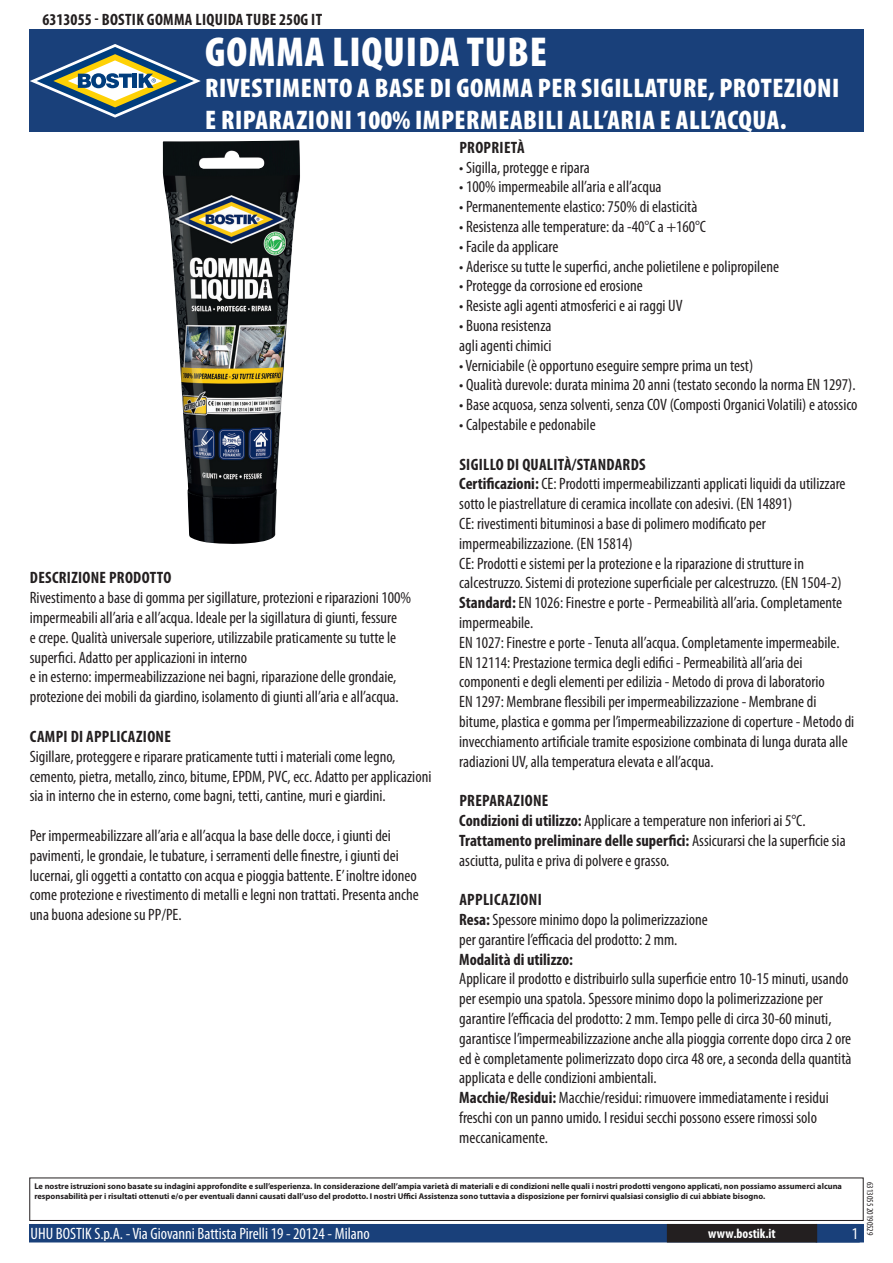
<style>
.page{position:relative;width:893px;height:1263px;background:#fff}
.page>*{position:absolute;margin:0;border:0;box-sizing:border-box;transform-origin:0 0}
.t1{font:900 condensed 42px "Myriad Pro";letter-spacing:.02em;color:#fff}
.t2{font:900 condensed 27px/32.4px "Myriad Pro";letter-spacing:.02em;color:#fff}
.t3{font:condensed 16.5px/19.8px "Myriad Pro";color:#231f20}
.t4{font:700 condensed 16.5px "Myriad Pro";letter-spacing:.02em;color:#231f20}
.t5{font:condensed 16.5px "Myriad Pro";color:#fff}
.t6{font:700 condensed 13.5px "Myriad Pro";color:#fff}
.t7{font:condensed 9px "Myriad Pro";color:#231f20}
.t8{font:700 8.4px/10.1px "Myriad Pro";color:#231f20}
.s1{font-weight:700}
</style>
<div class="page">
<div style="left:30px;top:1225px;width:833px;height:17px;background:#19407a"></div>
<div style="left:29px;top:1224px;width:835px;height:18px;border:2px solid #19407a"></div>
<div style="left:816px;top:1224px;width:44px;height:18px;border:2px solid #19407a"></div>
<div style="left:668px;top:1225px;width:148px;height:17px;background:#231f20"></div>
<div style="left:667px;top:1224px;width:150px;height:18px;border:2px solid #231f20"></div>
<div style="left:29px;top:1177px;width:835px;height:44px;border:1px solid #231f20"></div>
<div style="left:30px;top:30px;width:834px;height:102px;background:#19407a"></div>
<svg style="left:30px;top:44px;width:171px;height:74px"></svg>
<img style="left:163px;top:140px;width:137px;height:404px">
<p class="t4" style="left:43px;top:9px;width:275px">6313055 - Bostik Gomma Liquida Tube 250g IT</p>
<h1 class="t1" style="left:205px;top:25px;width:343px">GOMMA LIQUIDA TUBE</h1>
<h2 class="t2" style="left:205px;top:71px;width:636px">RIVESTIMENTO A BASE DI GOMMA PER SIGILLATURE, PROTEZIONI<br>E RIPARAZIONI 100% IMPERMEABILI ALL’ARIA E ALL’ACQUA.</h2>
<p class="t4" style="left:30px;top:568px;width:143px">Descrizione prodotto</p>
<p class="t3" style="left:30px;top:588px;width:383px">Rivestimento a base di gomma per sigillature, protezioni e riparazioni 100% impermeabili all’aria e all’acqua. Ideale per la sigillatura di giunti, fessure<br>e crepe. Qualità universale superiore, utilizzabile praticamente su tutte le superfici. Adatto per applicazioni in interno<br>e in esterno: impermeabilizzazione nei bagni, riparazione delle grondaie, protezione dei mobili da giardino, isolamento di giunti all’aria e all’acqua.</p>
<p class="t4" style="left:30px;top:726px;width:143px">Campi di applicazione</p>
<p class="t3" style="left:30px;top:746px;width:403px">Sigillare, proteggere e riparare praticamente tutti i materiali come legno, cemento, pietra, metallo, zinco, bitume, EPDM, PVC, ecc. Adatto per applicazioni sia in interno che in esterno, come bagni, tetti, cantine, muri e giardini.</p>
<p class="t3" style="left:30px;top:825px;width:391px">Per impermeabilizzare all’aria e all’acqua la base delle docce, i giunti dei pavimenti, le grondaie, le tubature, i serramenti delle finestre, i giunti dei lucernai, gli oggetti a contatto con acqua e pioggia battente. E’ inoltre idoneo come protezione e rivestimento di metalli e legni non trattati. Presenta anche una buona adesione su PP/PE.</p>
<p class="t4" style="left:459px;top:137px;width:67px">Proprietà</p>
<p class="t3" style="left:459px;top:157px;width:132px">• Sigilla, protegge e ripara</p>
<p class="t3" style="left:459px;top:177px;width:204px">• 100% impermeabile all’aria e all’acqua</p>
<p class="t3" style="left:459px;top:197px;width:240px">• Permanentemente elastico: 750% di elasticità</p>
<p class="t3" style="left:459px;top:216px;width:248px">• Resistenza alle temperature: da -40°C a +160°C</p>
<p class="t3" style="left:459px;top:236px;width:101px">• Facile da applicare</p>
<p class="t3" style="left:459px;top:256px;width:321px">• Aderisce su tutte le superfici, anche polietilene e polipropilene</p>
<p class="t3" style="left:459px;top:276px;width:185px">• Protegge da corrosione ed erosione</p>
<p class="t3" style="left:459px;top:296px;width:225px">• Resiste agli agenti atmosferici e ai raggi UV</p>
<p class="t3" style="left:459px;top:315px;width:94px">• Buona resistenza agli agenti chimici</p>
<p class="t3" style="left:459px;top:355px;width:295px">• Verniciabile (è opportuno eseguire sempre prima un test)</p>
<p class="t3" style="left:459px;top:375px;width:398px">• Qualità durevole: durata minima 20 anni (testato secondo la norma EN 1297).</p>
<p class="t3" style="left:459px;top:395px;width:400px">• Base acquosa, senza solventi, senza COV (Composti Organici Volatili) e atossico</p>
<p class="t3" style="left:459px;top:414px;width:138px">• Calpestabile e pedonabile</p>
<p class="t3" style="left:459px;top:454px;width:397px"><span class="s1">Sigillo di qualità/Standards<br>Certificazioni:</span> CE: Prodotti impermeabilizzanti applicati liquidi da utilizzare sotto le piastrellature di ceramica incollate con adesivi. (EN 14891)<br>CE: rivestimenti bituminosi a base di polimero modificato per impermeabilizzazione. (EN 15814)<br>CE: Prodotti e sistemi per la protezione e la riparazione di strutture in calcestruzzo. Sistemi di protezione superficiale per calcestruzzo. (EN 1504-2)<br><span class="s1">Standard:</span> EN 1026: Finestre e porte - Permeabilità all’aria. Completamente impermeabile.<br>EN 1027: Finestre e porte - Tenuta all’acqua. Completamente impermeabile.<br>EN 12114: Prestazione termica degli edifici - Permeabilità all’aria dei componenti e degli elementi per edilizia - Metodo di prova di laboratorio<br>EN 1297: Membrane flessibili per impermeabilizzazione - Membrane di bitume, plastica e gomma per l’impermeabilizzazione di coperture - Metodo di invecchiamento artificiale tramite esposizione combinata di lunga durata alle radiazioni UV, alla temperatura elevata e all’acqua.</p>
<p class="t3" style="left:459px;top:791px;width:388px"><span class="s1">Preparazione<br>Condizioni di utilizzo:</span> Applicare a temperature non inferiori ai 5°C.<br><span class="s1">Trattamento preliminare delle superfici:</span> Assicurarsi che la superficie sia asciutta, pulita e priva di polvere e grasso.</p>
<p class="t4" style="left:459px;top:889px;width:9px">Appl</p>
<p class="t3" style="left:459px;top:890px;width:250px;text-indent:30px"><span class="s1">icazioni<br>Resa:</span> Spessore minimo dopo la polimerizzazione per garantire l’efficacia del prodotto: 2 mm.</p>
<p class="t4" style="left:459px;top:949px;width:115px">Modalità di utilizzo:</p>
<p class="t3" style="left:459px;top:969px;width:394px">Applicare il prodotto e distribuirlo sulla superficie entro 10-15 minuti, usando per esempio una spatola. Spessore minimo dopo la polimerizzazione per garantire l’efficacia del prodotto: 2 mm. Tempo pelle di circa 30-60 minuti, garantisce l’impermeabilizzazione anche alla pioggia corrente dopo circa 2 ore ed è completamente polimerizzato dopo circa 48 ore, a seconda della quantità applicata e delle condizioni ambientali.<br><span class="s1">Macchie/Residui:</span> Macchie/residui: rimuovere immediatamente i residui freschi con un panno umido. I residui secchi possono essere rimossi solo meccanicamente.</p>
<p class="t8" style="left:34px;top:1181px;width:809px">Le nostre istruzioni sono basate su indagini approfondite e sull’esperienza. In considerazione dell’ampia varietà di materiali e di condizioni nelle quali i nostri prodotti vengono applicati, non possiamo assumerci alcuna responsabilità per i risultati ottenuti e/o per eventuali danni causati dall’uso del prodotto. I nostri Uffici Assistenza sono tuttavia a disposizione per fornirvi qualsiasi consiglio di cui abbiate bisogno.</p>
<p class="t5" style="left:31px;top:1224px;width:341px">UHU BOSTIK S.p.A. - Via Giovanni Battista Pirelli 19 - 20124 - Milano</p>
<p class="t6" style="left:708px;top:1225px;width:69px">www.bostik.it</p>
<p class="t5" style="left:852px;top:1224px;width:8px">1</p>
<p class="t7" style="left:875px;top:1182px;width:55px;rotate:90deg">6313055 20190529</p>
</div>
